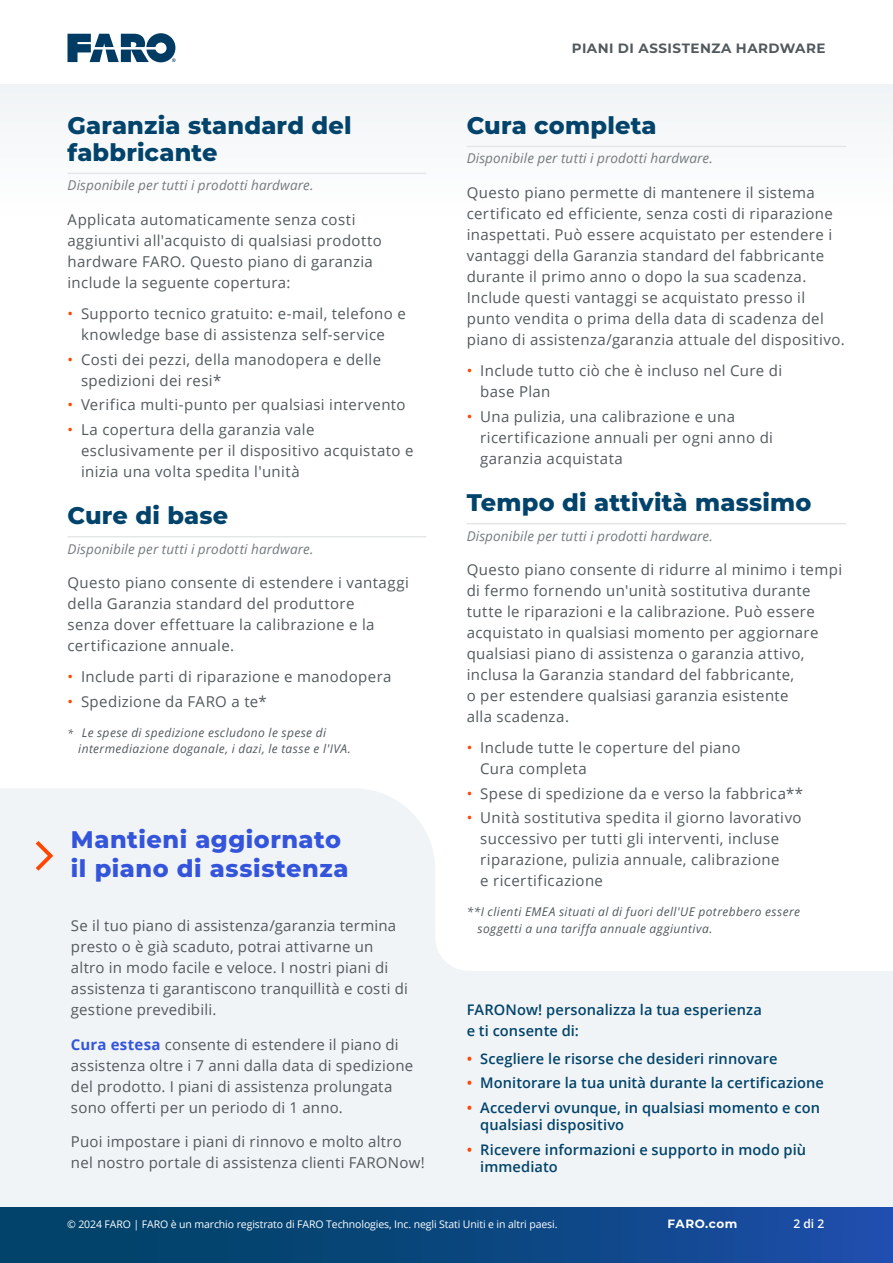
<style>
.page{position:relative;width:893px;height:1263px;background:#fff}
.page>*{position:absolute;margin:0;border:0;box-sizing:border-box;transform-origin:0 0}
.t1{font:800 24px/27px "Montserrat";letter-spacing:.01em;color:#01436a}
.t2{font:800 24px/28.5px "Montserrat";letter-spacing:.02em;color:#3455db}
.t3{font:15px/21px "Open Sans";letter-spacing:.025em;color:#52595d}
.t4{font:600 14.7px/17.5px "Open Sans";letter-spacing:.005em;color:#01436a}
.t5{font:italic 13.5px "Open Sans";letter-spacing:.01em;color:#757a7d}
.t6{font:700 13.5px "Montserrat";letter-spacing:.035em;color:#52595d}
.t7{font:italic 12px/16.5px "Open Sans";letter-spacing:.035em;color:#52595d}
.t8{font:700 12px "Montserrat";letter-spacing:.05em;color:#fff}
.t9{font:600 12px "Open Sans";color:#fff}
.t10{font:10.5px "Open Sans";letter-spacing:-.01em;color:#fff}
.s1{color:#ff4500}
.s2{font-size:10.5px}
.s3{font-weight:700;color:#3455db}
</style>
<div class="page">
<div style="left:0;top:971px;width:893px;height:257px;background:#f1f4f6"></div>
<div style="left:0;top:789px;width:435px;height:182px;background:#f1f4f6"></div>
<svg style="left:356px;top:919px;width:107px;height:52px"></svg>
<div style="left:0;top:84px;width:893px;height:131px;background:#f1f4f6"></div>
<hr style="left:68px;top:173px;width:358px;height:1px;background:#e5e6e7">
<hr style="left:68px;top:536px;width:358px;height:1px;background:#e5e6e7">
<hr style="left:467px;top:146px;width:379px;height:1px;background:#e5e6e7">
<hr style="left:467px;top:523px;width:379px;height:1px;background:#e5e6e7">
<svg style="left:68px;top:33px;width:108px;height:29px"></svg>
<svg style="left:32px;top:837px;width:24px;height:38px"></svg>
<div style="left:0;top:1207px;width:893px;height:56px;background:linear-gradient(to right,#00415f,#1c4ca5)"></div>
<p class="t6" style="left:572px;top:38px;width:255px">PIANI DI ASSISTENZA HARDWARE</p>
<h1 class="t1" style="left:68px;top:110px;width:286px">Garanzia standard del fabbricante</h1>
<p class="t5" style="left:68px;top:176px;width:248px">Disponibile per tutti i prodotti hardware.</p>
<p class="t3" style="left:68px;top:209px;width:316px">Applicata automaticamente senza costi aggiuntivi all'acquisto di qualsiasi prodotto hardware FARO. Questo piano di garanzia include la seguente copertura:</p>
<p class="t3" style="left:68px;top:303px;width:340px;text-align:center"><span class="s1">•</span> Supporto tecnico gratuito: e-mail, telefono e knowledge base di assistenza self-service</p>
<p class="t3" style="left:81px;top:348px;width:302px;text-indent:-14px"><span class="s1">•</span> Costi dei pezzi, della manodopera e delle spedizioni dei resi*</p>
<p class="t3" style="left:68px;top:394px;width:340px"><span class="s1">•</span> Verifica multi-punto per qualsiasi intervento</p>
<p class="t3" style="left:81px;top:418px;width:334px;text-indent:-14px"><span class="s1">•</span> La copertura della garanzia vale esclusivamente per il dispositivo acquistato e inizia una volta spedita l'unità</p>
<h1 class="t1" style="left:68px;top:501px;width:162px">Cure di base</h1>
<p class="t5" style="left:68px;top:539px;width:248px">Disponibile per tutti i prodotti hardware.</p>
<p class="t3" style="left:68px;top:572px;width:343px">Questo piano consente di estendere i vantaggi della Garanzia standard del produttore<br>senza dover effettuare la calibrazione e la certificazione annuale.</p>
<p class="t3" style="left:68px;top:666px;width:326px"><span class="s1">•</span> Include parti di riparazione e manodopera</p>
<p class="t3" style="left:68px;top:691px;width:201px"><span class="s1">•</span> Spedizione da FARO a te*</p>
<p class="t7" style="left:78px;top:724px;width:274px;text-indent:-11px"><span class="s2">*</span> Le spese di spedizione escludono le spese di intermediazione doganale, i dazi, le tasse e l'IVA.</p>
<h1 class="t1" style="left:467px;top:110px;width:191px">Cura completa</h1>
<p class="t5" style="left:467px;top:149px;width:248px">Disponibile per tutti i prodotti hardware.</p>
<p class="t3" style="left:467px;top:182px;width:379px">Questo piano permette di mantenere il sistema certificato ed efficiente, senza costi di riparazione inaspettati. Può essere acquistato per estendere i vantaggi della Garanzia standard del fabbricante durante il primo anno o dopo la sua scadenza.<br>Include questi vantaggi se acquistato presso il punto vendita o prima della data di scadenza del piano di assistenza/garanzia attuale del dispositivo.</p>
<p class="t3" style="left:480px;top:360px;width:303px;text-indent:-14px"><span class="s1">•</span> Include tutto ciò che è incluso nel Cure di base Plan</p>
<p class="t3" style="left:480px;top:405px;width:294px;text-indent:-14px"><span class="s1">•</span> Una pulizia, una calibrazione e una ricertificazione annuali per ogni anno di garanzia acquistata</p>
<h1 class="t1" style="left:467px;top:488px;width:346px">Tempo di attività massimo</h1>
<p class="t5" style="left:467px;top:526px;width:248px">Disponibile per tutti i prodotti hardware.</p>
<p class="t3" style="left:467px;top:559px;width:377px">Questo piano consente di ridurre al minimo i tempi di fermo fornendo un'unità sostitutiva durante tutte le riparazioni e la calibrazione. Può essere acquistato in qualsiasi momento per aggiornare qualsiasi piano di assistenza o garanzia attivo, inclusa la Garanzia standard del fabbricante,<br>o per estendere qualsiasi garanzia esistente<br>alla scadenza.</p>
<p class="t3" style="left:480px;top:737px;width:262px;text-indent:-14px"><span class="s1">•</span> Include tutte le coperture del piano<br>Cura completa</p>
<p class="t3" style="left:467px;top:783px;width:338px"><span class="s1">•</span> Spese di spedizione da e verso la fabbrica**</p>
<p class="t3" style="left:480px;top:807px;width:323px;text-indent:-14px"><span class="s1">•</span> Unità sostitutiva spedita il giorno lavorativo successivo per tutti gli interventi, incluse riparazione, pulizia annuale, calibrazione<br>e ricertificazione</p>
<p class="t7" style="left:467px;top:903px;width:335px">**I clienti EMEA situati al di fuori dell'UE potrebbero essere</p>
<h1 class="t2" style="left:71px;top:824px;width:279px">Mantieni aggiornato il piano di assistenza</h1>
<p class="t3" style="left:71px;top:915px;width:327px">Se il tuo piano di assistenza/garanzia termina</p>
<p class="t7" style="left:478px;top:920px;width:236px">soggetti a una tariffa annuale aggiuntiva.</p>
<p class="t3" style="left:71px;top:936px;width:338px">presto o è già scaduto, potrai attivarne un altro in modo facile e veloce. I nostri piani di assistenza ti garantiscono tranquillità e costi di gestione prevedibili.</p>
<p class="t3" style="left:71px;top:1033px;width:344px"><span class="s3">Cura estesa</span> consente di estendere il piano di assistenza oltre i 7 anni dalla data di spedizione del prodotto. I piani di assistenza prolungata sono offerti per un periodo di 1 anno.</p>
<p class="t3" style="left:71px;top:1131px;width:355px">Puoi impostare i piani di rinnovo e molto altro nel nostro portale di assistenza clienti FARONow!</p>
<p class="t4" style="left:467px;top:998px;width:297px;line-height:21px">FARONow! personalizza la tua esperienza e ti consente di:</p>
<p class="t4" style="left:467px;top:1049px;width:312px"><span class="s1">•</span> Scegliere le risorse che desideri rinnovare</p>
<p class="t4" style="left:467px;top:1074px;width:359px"><span class="s1">•</span> Monitorare la tua unità durante la certificazione</p>
<p class="t4" style="left:480px;top:1098px;width:341px;text-indent:-13px"><span class="s1">•</span> Accedervi ovunque, in qualsiasi momento e con qualsiasi dispositivo</p>
<p class="t4" style="left:480px;top:1140px;width:327px;text-indent:-13px"><span class="s1">•</span> Ricevere informazioni e supporto in modo più immediato</p>
<p class="t10" style="left:67px;top:1217px;width:492px">© 2024 FARO | FARO è un marchio registrato di FARO Technologies, Inc. negli Stati Uniti e in altri paesi.</p>
<p class="t8" style="left:668px;top:1215px;width:71px">FARO.com</p>
<p class="t9" style="left:793px;top:1216px;width:32px">2 di 2</p>
</div>
